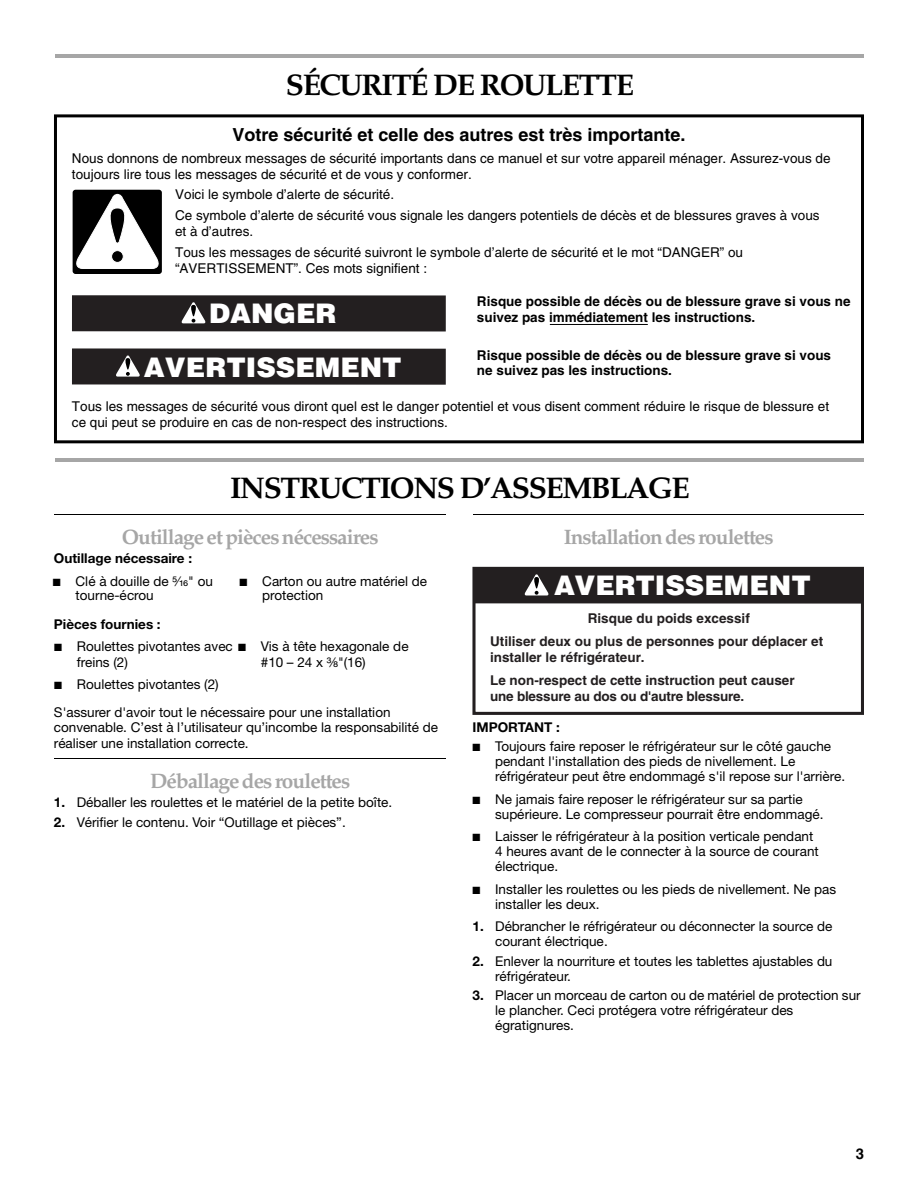
<style>
.page{position:relative;width:918px;height:1188px;background:#fff}
.page>*{position:absolute;margin:0;border:0;box-sizing:border-box;transform-origin:0 0}
.t1{font:700 29.85px "Palatino";letter-spacing:-.05em;color:#000}
.t2{font:900 27px "Helvetica";color:#fff}
.t3{font:700 20.85px "Palatino";letter-spacing:-.05em;color:#a6a6a6}
.t4{font:700 18px "Helvetica";color:#000}
.t5{font:700 15px "Helvetica";color:#000}
.t6{font:13.5px/15px "Helvetica Neue";letter-spacing:-.005em;color:#000}
.t7{font:13.5px/15.8px "Helvetica";color:#000}
.t8{font:700 13.5px/23.2px "Helvetica";color:#231f20}
.t9{font:700 13.5px/15.8px "Helvetica";color:#000}
.t10{font:700 13.5px "Helvetica Neue";color:#000}
.s1{font-family:"Helvetica Fraction"}
.s2{font-weight:700}
</style>
<div class="page">
<hr style="left:57px;top:55px;width:807px;height:3px;background:#a6a6a6">
<hr style="left:57px;top:458px;width:807px;height:3px;background:#a6a6a6">
<hr style="left:55px;top:514px;width:390px;height:1px;background:#000">
<hr style="left:55px;top:758px;width:390px;height:1px;background:#000">
<hr style="left:474px;top:514px;width:390px;height:1px;background:#000">
<hr style="left:550px;top:324px;width:98px;height:1px;background:#000">
<div style="left:54px;top:114px;width:810px;height:329px;border:3px solid #000"></div>
<div style="left:73px;top:190px;width:89px;height:84px;background:#000;border:3px solid #000;border-radius:2px"></div>
<svg style="left:74px;top:194px;width:87px;height:75px"></svg>
<div style="left:72px;top:348px;width:374px;height:37px;background:#231f20"></div>
<div style="left:72px;top:295px;width:374px;height:36px;background:#231f20"></div>
<svg style="left:181px;top:302px;width:25px;height:21px"></svg>
<svg style="left:116px;top:355px;width:24px;height:22px"></svg>
<div style="left:472px;top:567px;width:392px;height:148px;border:3px solid #231f20"></div>
<div style="left:474px;top:567px;width:388px;height:37px;background:#231f20"></div>
<svg style="left:524px;top:574px;width:25px;height:22px"></svg>
<h1 class="t1" style="left:286px;top:73px;width:350px">SÉCURITÉ DE ROULETTE</h1>
<h3 class="t4" style="left:232px;top:128px;width:455px">Votre sécurité et celle des autres est très importante.</h3>
<p class="t7" style="left:72px;top:152px;width:760px">Nous donnons de nombreux messages de sécurité importants dans ce manuel et sur votre appareil ménager. Assurez-vous de toujours lire tous les messages de sécurité et de vous y conformer.</p>
<p class="t7" style="left:175px;top:185px;width:646px;line-height:21px">Voici le symbole d’alerte de sécurité.<br>Ce symbole d’alerte de sécurité vous signale les dangers potentiels de décès et de blessures graves à vous</p>
<p class="t7" style="left:175px;top:222px;width:569px;line-height:21px">et à d’autres.<br>Tous les messages de sécurité suivront le symbole d’alerte de sécurité et le mot “DANGER” ou</p>
<p class="t7" style="left:175px;top:262px;width:254px">“AVERTISSEMENT”. Ces mots signifient :</p>
<p class="t9" style="left:477px;top:295px;width:375px">Risque possible de décès ou de blessure grave si vous ne suivez pas immédiatement les instructions.</p>
<p class="t9" style="left:477px;top:348px;width:356px">Risque possible de décès ou de blessure grave si vous ne suivez pas les instructions.</p>
<p class="t7" style="left:72px;top:400px;width:759px">Tous les messages de sécurité vous diront quel est le danger potentiel et vous disent comment réduire le risque de blessure et ce qui peut se produire en cas de non-respect des instructions.</p>
<h2 class="t2" style="left:209px;top:304px;width:129px">DANGER</h2>
<h2 class="t2" style="left:144px;top:357px;width:259px">AVERTISSEMENT</h2>
<h1 class="t1" style="left:230px;top:476px;width:461px">INSTRUCTIONS D’ASSEMBLAGE</h1>
<h3 class="t3" style="left:122px;top:529px;width:258px">Outillage et pièces nécessaires</h3>
<p class="t10" style="left:54px;top:553px;width:140px">Outillage nécessaire :</p>
<h3 class="t3" style="left:564px;top:529px;width:211px">Installation des roulettes</h3>
<p class="t6" style="left:76px;top:575px;width:139px;text-indent:-23px">■ Clé à douille de <span class="s1">⁵⁄₁₆</span>" ou tourne-écrou</p>
<p class="t6" style="left:262px;top:575px;width:166px;text-indent:-23px">■ Carton ou autre matériel de protection</p>
<p class="t6" style="left:77px;top:640px;width:333px;text-indent:-23px">■ Roulettes pivotantes avec ■ Vis à tête hexagonale de freins (2)</p>
<p class="t6" style="left:54px;top:678px;width:166px">■ Roulettes pivotantes (2)</p>
<p class="t10" style="left:54px;top:619px;width:108px">Pièces fournies :</p>
<p class="t6" style="left:261px;top:656px;width:106px">#10 – 24 x <span class="s1">³⁄₈</span>"(16)</p>
<p class="t6" style="left:54px;top:706px;width:386px">S'assurer d'avoir tout le nécessaire pour une installation convenable. C’est à l’utilisateur qu’incombe la responsabilité de réaliser une installation correcte.</p>
<h3 class="t3" style="left:150px;top:773px;width:202px">Déballage des roulettes</h3>
<p class="t6" style="left:54px;top:796px;width:340px"><span class="s2">1.</span> Déballer les roulettes et le matériel de la petite boîte.</p>
<p class="t6" style="left:54px;top:816px;width:293px"><span class="s2">2.</span> Vérifier le contenu. Voir “Outillage et pièces”.</p>
<h2 class="t2" style="left:554px;top:576px;width:258px">AVERTISSEMENT</h2>
<p class="t8" style="left:490px;top:608px;width:335px;text-indent:98px">Risque du poids excessif<br>Utiliser deux ou plus de personnes pour déplacer et</p>
<p class="t8" style="left:490px;top:647px;width:306px">installer le réfrigérateur.<br>Le non-respect de cette instruction peut causer</p>
<p class="t8" style="left:490px;top:686px;width:256px">une blessure au dos ou d'autre blessure.</p>
<p class="t10" style="left:472px;top:722px;width:89px">IMPORTANT :</p>
<p class="t6" style="left:495px;top:741px;width:351px;text-indent:-23px">■ Toujours faire reposer le réfrigérateur sur le côté gauche pendant l'installation des pieds de nivellement. Le réfrigérateur peut être endommagé s'il repose sur l'arrière.</p>
<p class="t6" style="left:495px;top:793px;width:330px;text-indent:-23px">■ Ne jamais faire reposer le réfrigérateur sur sa partie supérieure. Le compresseur pourrait être endommagé.</p>
<p class="t6" style="left:495px;top:831px;width:325px;text-indent:-23px">■ Laisser le réfrigérateur à la position verticale pendant<br>4 heures avant de le connecter à la source de courant électrique.</p>
<p class="t6" style="left:495px;top:883px;width:342px;text-indent:-23px">■ Installer les roulettes ou les pieds de nivellement. Ne pas installer les deux.</p>
<p class="t6" style="left:495px;top:921px;width:339px;text-indent:-23px"><span class="s2">1.</span> Débrancher le réfrigérateur ou déconnecter la source de courant électrique.</p>
<p class="t6" style="left:495px;top:955px;width:339px;text-indent:-23px"><span class="s2">2.</span> Enlever la nourriture et toutes les tablettes ajustables du réfrigérateur.</p>
<p class="t6" style="left:495px;top:989px;width:367px;text-indent:-23px"><span class="s2">3.</span> Placer un morceau de carton ou de matériel de protection sur le plancher. Ceci protégera votre réfrigérateur des égratignures.</p>
<p class="t5" style="left:856px;top:1148px;width:10px">3</p>
</div>
